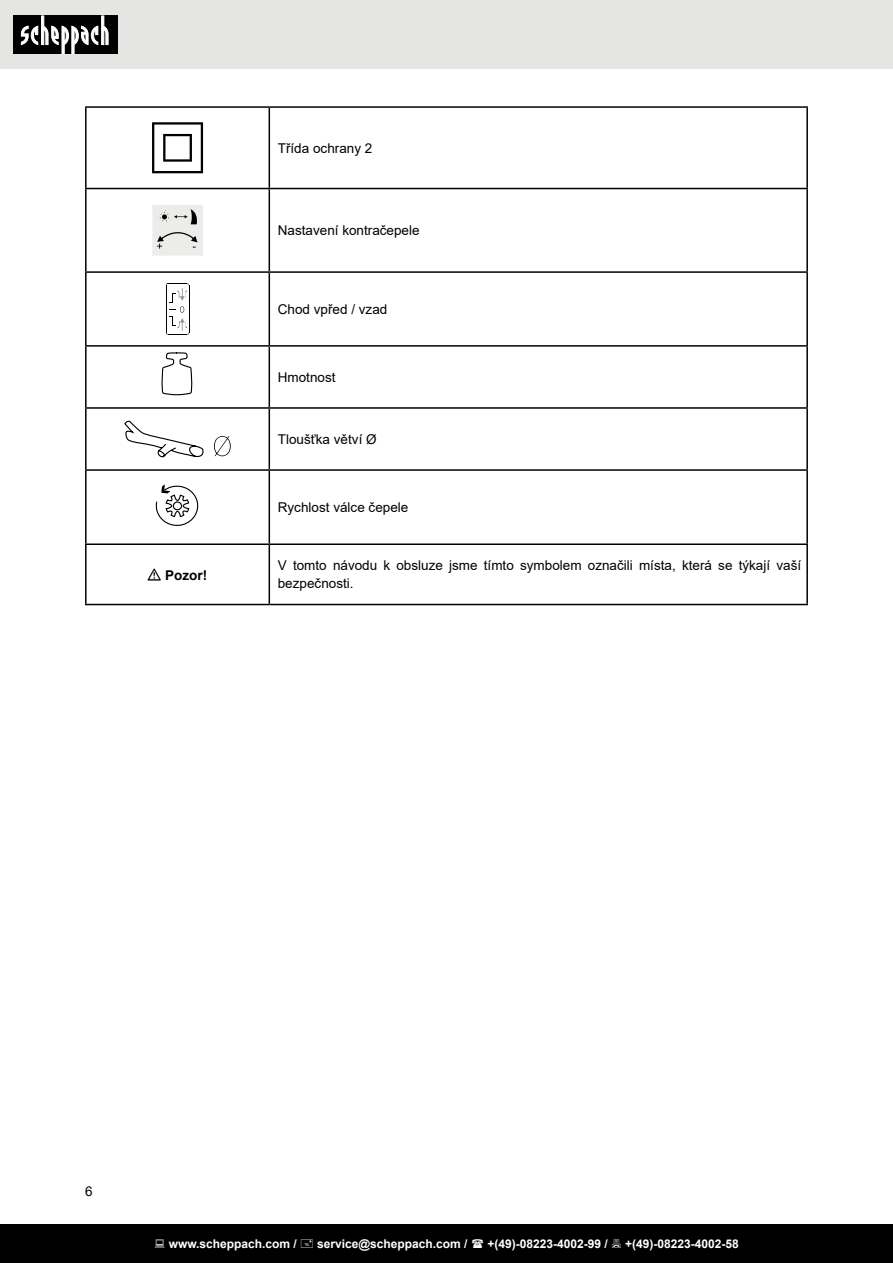
<style>
.page{position:relative;width:893px;height:1263px;background:#fff}
.page>*{position:absolute;margin:0;border:0;box-sizing:border-box;transform-origin:0 0}
.t1{font:13.5px/17.7px "Arial";color:#000}
.t2{font:700 13.5px "Arial";color:#000}
.t3{font:700 12px "Arial";color:#fff}
</style>
<div class="page">
<div style="left:0;top:0;width:893px;height:69px;background:#e5e5e4"></div>
<div style="left:13px;top:16px;width:105px;height:38px;background:#000"></div>
<svg style="left:21px;top:16px;width:88px;height:38px"></svg>
<div style="left:0;top:1225px;width:893px;height:38px;background:#000"></div>
<hr style="left:85px;top:106px;width:184px;height:2px;background:#000">
<hr style="left:85px;top:108px;width:2px;height:80px;background:#000">
<hr style="left:269px;top:106px;width:539px;height:2px;background:#000">
<hr style="left:269px;top:108px;width:1px;height:80px;background:#000">
<hr style="left:806px;top:108px;width:2px;height:80px;background:#000">
<hr style="left:85px;top:188px;width:184px;height:1px;background:#000">
<hr style="left:85px;top:189px;width:2px;height:82px;background:#000">
<hr style="left:269px;top:188px;width:539px;height:1px;background:#000">
<hr style="left:269px;top:189px;width:1px;height:82px;background:#000">
<hr style="left:806px;top:189px;width:2px;height:82px;background:#000">
<hr style="left:85px;top:271px;width:184px;height:2px;background:#000">
<hr style="left:85px;top:273px;width:2px;height:72px;background:#000">
<hr style="left:269px;top:271px;width:539px;height:2px;background:#000">
<hr style="left:269px;top:273px;width:1px;height:72px;background:#000">
<hr style="left:806px;top:273px;width:2px;height:72px;background:#000">
<hr style="left:85px;top:345px;width:184px;height:2px;background:#000">
<hr style="left:85px;top:347px;width:2px;height:60px;background:#000">
<hr style="left:269px;top:345px;width:539px;height:2px;background:#000">
<hr style="left:269px;top:347px;width:1px;height:60px;background:#000">
<hr style="left:806px;top:347px;width:2px;height:60px;background:#000">
<hr style="left:85px;top:407px;width:184px;height:2px;background:#000">
<hr style="left:85px;top:409px;width:2px;height:60px;background:#000">
<hr style="left:269px;top:407px;width:539px;height:2px;background:#000">
<hr style="left:269px;top:409px;width:1px;height:60px;background:#000">
<hr style="left:806px;top:409px;width:2px;height:60px;background:#000">
<hr style="left:85px;top:469px;width:184px;height:2px;background:#000">
<hr style="left:85px;top:471px;width:2px;height:72px;background:#000">
<hr style="left:269px;top:469px;width:539px;height:2px;background:#000">
<hr style="left:269px;top:471px;width:1px;height:72px;background:#000">
<hr style="left:806px;top:471px;width:2px;height:72px;background:#000">
<hr style="left:85px;top:543px;width:184px;height:2px;background:#000">
<hr style="left:85px;top:545px;width:2px;height:59px;background:#000">
<hr style="left:269px;top:543px;width:539px;height:2px;background:#000">
<hr style="left:269px;top:545px;width:1px;height:59px;background:#000">
<hr style="left:806px;top:545px;width:2px;height:59px;background:#000">
<hr style="left:85px;top:604px;width:184px;height:1px;background:#000">
<hr style="left:269px;top:604px;width:539px;height:1px;background:#000">
<svg style="left:152px;top:122px;width:51px;height:51px"></svg>
<svg style="left:152px;top:205px;width:51px;height:51px;background:#dadad9"></svg>
<hr style="left:189px;top:285px;width:1px;height:48px;background:#000">
<svg style="left:166px;top:283px;width:23px;height:52px"></svg>
<img style="left:179px;top:288px;width:7px;height:43px">
<svg style="left:161px;top:352px;width:32px;height:44px"></svg>
<svg style="left:124px;top:421px;width:80px;height:36px"></svg>
<svg style="left:214px;top:436px;width:17px;height:20px"></svg>
<svg style="left:155px;top:484px;width:44px;height:42px"></svg>
<img style="left:148px;top:569px;width:13px;height:11px">
<p class="t1" style="left:278px;top:139px;width:96px">Třída ochrany 2</p>
<p class="t1" style="left:278px;top:222px;width:143px">Nastavení kontračepele</p>
<p class="t1" style="left:278px;top:300px;width:111px">Chod vpřed / vzad</p>
<p class="t1" style="left:278px;top:368px;width:59px">Hmotnost</p>
<p class="t1" style="left:278px;top:430px;width:100px">Tloušťka větví Ø</p>
<p class="t1" style="left:278px;top:498px;width:132px">Rychlost válce čepele</p>
<p class="t2" style="left:165px;top:566px;width:43px">Pozor!</p>
<p class="t1" style="left:278px;top:557px;width:525px">V tomto návodu k obsluze jsme tímto symbolem označili místa, která se týkají vaší bezpečnosti.</p>
<p class="t1" style="left:85px;top:1182px;width:9px">6</p>
<p class="t3" style="left:169px;top:1236px;width:130px">www.scheppach.com /</p>
<p class="t3" style="left:317px;top:1236px;width:152px">service@scheppach.com /</p>
<p class="t3" style="left:487px;top:1236px;width:122px">+(49)-08223-4002-99 /</p>
<p class="t3" style="left:625px;top:1236px;width:115px">+(49)-08223-4002-58</p>
</div>
